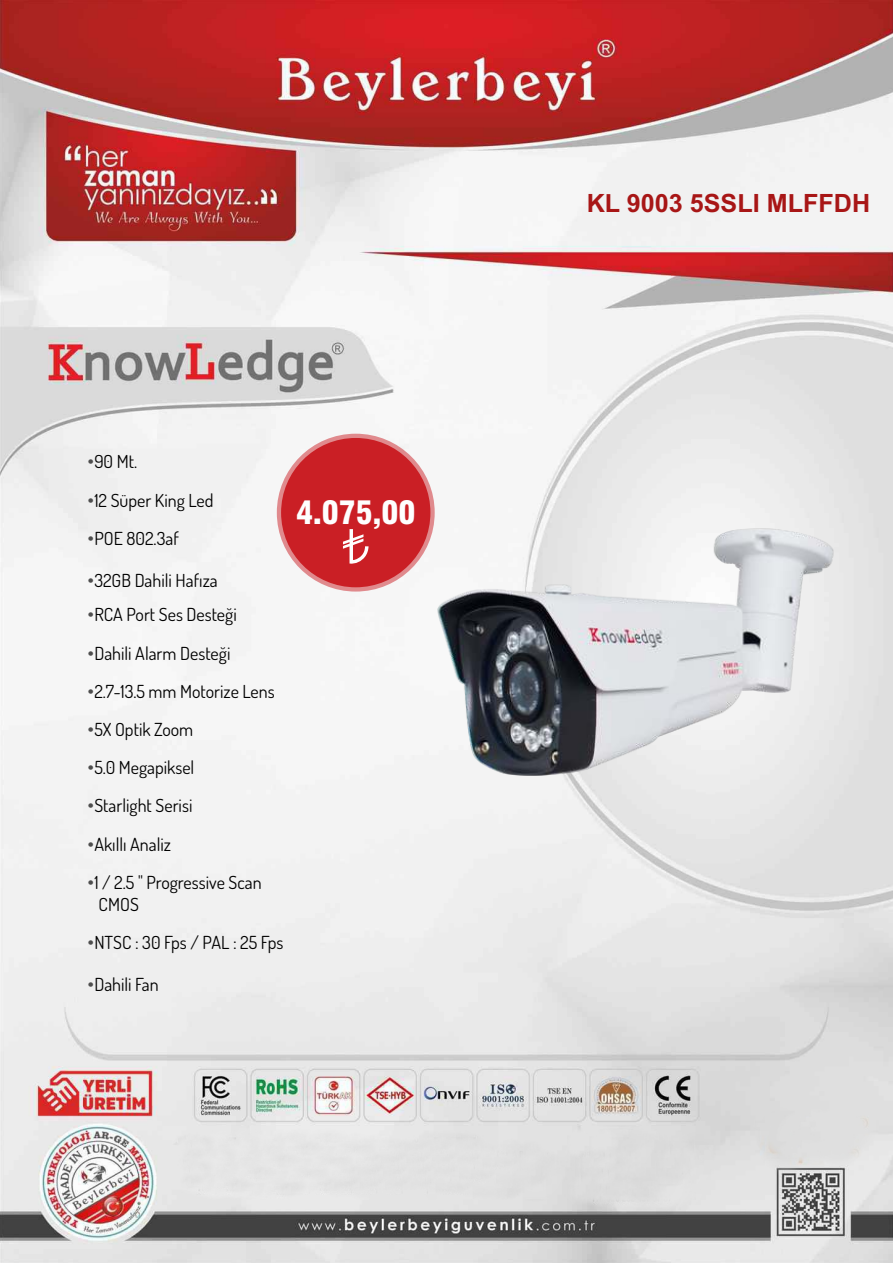
<style>
.page{position:relative;width:893px;height:1263px;background:#fff}
.page>*{position:absolute;margin:0;border:0;box-sizing:border-box;transform-origin:0 0}
.t1{font:900 condensed 31.8px "Swiss 721 BT";color:#fefefe}
.t2{font:700 25.2px "Arial";color:#a81616}
.t3{font:18px/21.6px "Dosis";color:#000}
.s1{font-size:21.6px;color:#4e4e4e}
</style>
<div class="page">
<img style="left:0;top:0;width:893px;height:1263px">
<img style="left:382px;top:400px;width:511px;height:510px">
<div style="left:277px;top:434px;width:158px;height:158px;background:#ca1f25;border-radius:50%;opacity:.5"></div>
<div style="left:281px;top:438px;width:149px;height:149px;background:#ca1f25;border-radius:50%"></div>
<svg style="left:343px;top:529px;width:26px;height:35px"></svg>
<p class="t3" style="left:88px;top:451px;width:51px"><span class="s1">•</span>90 Mt.</p>
<p class="t3" style="left:88px;top:489px;width:127px"><span class="s1">•</span>12 Süper King Led</p>
<p class="t3" style="left:88px;top:527px;width:93px"><span class="s1">•</span>POE 802.3af</p>
<p class="t3" style="left:88px;top:569px;width:132px"><span class="s1">•</span>32GB Dahili Hafıza</p>
<p class="t3" style="left:88px;top:603px;width:151px"><span class="s1">•</span>RCA Port Ses Desteği</p>
<p class="t3" style="left:88px;top:642px;width:144px"><span class="s1">•</span>Dahili Alarm Desteği</p>
<p class="t3" style="left:88px;top:680px;width:188px"><span class="s1">•</span>2.7-13.5 mm Motorize Lens</p>
<p class="t3" style="left:88px;top:718px;width:107px"><span class="s1">•</span>5X Optik Zoom</p>
<p class="t3" style="left:88px;top:756px;width:108px"><span class="s1">•</span>5.0 Megapiksel</p>
<p class="t3" style="left:88px;top:794px;width:106px"><span class="s1">•</span>Starlight Serisi</p>
<p class="t3" style="left:88px;top:833px;width:85px"><span class="s1">•</span>Akıllı Analiz</p>
<p class="t3" style="left:99px;top:871px;width:164px;text-indent:-11px"><span class="s1">•</span>1 / 2.5 " Progressive Scan<br>CMOS</p>
<p class="t3" style="left:88px;top:931px;width:197px"><span class="s1">•</span>NTSC : 30 Fps / PAL : 25 Fps</p>
<p class="t3" style="left:88px;top:973px;width:73px"><span class="s1">•</span>Dahili Fan</p>
<h1 class="t1" style="left:296px;top:500px;width:121px">4.075,00</h1>
<h2 class="t2" style="left:587px;top:193px;width:285px">KL 9003 5SSLI MLFFDH</h2>
</div>
